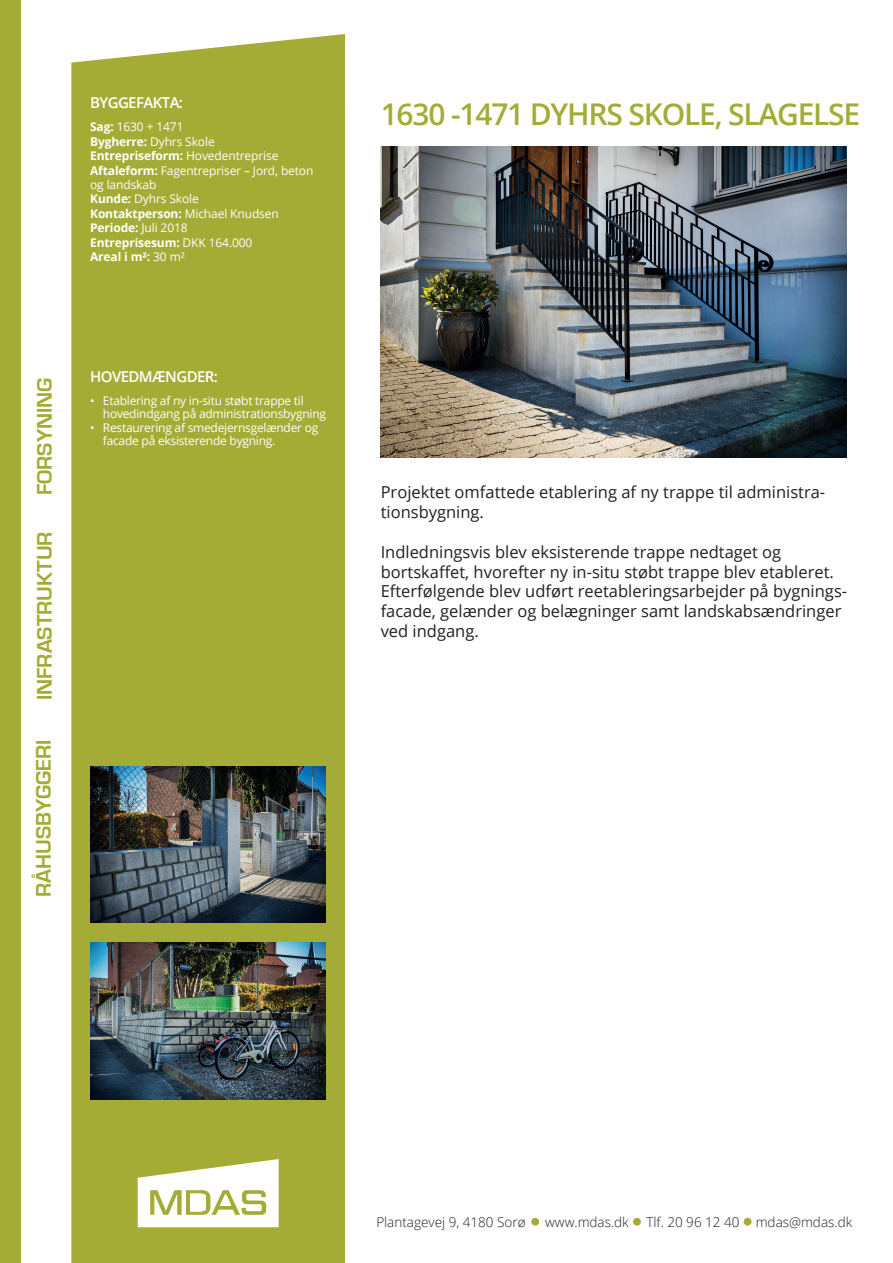
<style>
.page{position:relative;width:893px;height:1263px;background:#fff}
.page>*{position:absolute;margin:0;border:0;box-sizing:border-box;transform-origin:0 0}
.Cverskrift{font:600 30px "Open Sans";letter-spacing:-.04em;color:#a3ac36}
.t1{font:700 21.9px "Eurostile";color:#a5ac35}
.Brødtekst_11pt{font:16.5px/19.8px "Open Sans";color:#231f20}
.Boks_overskrift{font:600 15px "Open Sans";letter-spacing:-.04em;color:#fff}
.t2{font:300 13.5px "Open Sans";color:#231f20}
.Boks_brødtekst{font:12px/13.5px "Open Sans";letter-spacing:-.02em;color:#fff}
.Boks_brødtekst-2{font:700 12px "Open Sans";letter-spacing:-.01em;color:#fff}
.s1{font-weight:700}
.s2{font-weight:400}
</style>
<div class="page">
<div style="left:531px;top:1218px;width:8px;height:8px;background:#a5ac35;border-radius:50%"></div>
<div style="left:744px;top:1218px;width:7px;height:8px;background:#a5ac35;border-radius:50%"></div>
<div style="left:633px;top:1218px;width:8px;height:8px;background:#a5ac35;border-radius:50%"></div>
<div style="left:71px;top:34px;width:274px;height:1229px;background:#a5ac35"></div>
<div style="left:0;top:0;width:21px;height:1263px;background:#a5ac35"></div>
<img style="left:91px;top:766px;width:235px;height:156px">
<img style="left:381px;top:147px;width:465px;height:310px">
<img style="left:91px;top:943px;width:235px;height:156px">
<svg style="left:138px;top:1159px;width:141px;height:68px"></svg>
<p class="Boks_overskrift" style="left:90px;top:92px;width:94px">BYGGEFAKTA:</p>
<p class="Boks_brødtekst" style="left:90px;top:120px;width:95px"><span class="s1">Sag:</span> 1630 + 1471</p>
<p class="Boks_brødtekst" style="left:90px;top:134px;width:126px"><span class="s1">Bygherre:</span> Dyhrs Skole</p>
<p class="Boks_brødtekst-2" style="left:90px;top:147px;width:190px">Entrepriseform: <span class="s2">Hovedentreprise</span></p>
<p class="Boks_brødtekst" style="left:90px;top:163px;width:225px"><span class="s1">Aftaleform:</span> Fagentrepriser – Jord, beton</p>
<p class="Boks_brødtekst" style="left:90px;top:177px;width:68px">og landskab</p>
<p class="Boks_brødtekst" style="left:90px;top:192px;width:110px"><span class="s1">Kunde:</span> Dyhrs Skole</p>
<p class="Boks_brødtekst-2" style="left:90px;top:205px;width:190px">Kontaktperson: <span class="s2">Michael Knudsen</span></p>
<p class="Boks_brødtekst-2" style="left:90px;top:219px;width:99px">Periode: <span class="s2">Juli 2018</span></p>
<p class="Boks_brødtekst-2" style="left:90px;top:234px;width:164px">Entreprisesum: <span class="s2">DKK 164.000</span></p>
<p class="Boks_brødtekst-2" style="left:90px;top:248px;width:96px">Areal i m²: <span class="s2">30 m²</span></p>
<p class="t1" style="left:33px;top:495px;width:119px;rotate:-90deg">FORSYNING</p>
<p class="t1" style="left:33px;top:700px;width:170px;rotate:-90deg">INFRASTRUKTUR</p>
<p class="t1" style="left:32px;top:897px;width:159px;rotate:-90deg">RÅHUSBYGGERI</p>
<p class="Boks_overskrift" style="left:90px;top:366px;width:129px">HOVEDMÆNGDER:</p>
<p class="Boks_brødtekst" style="left:103px;top:393px;width:225px;text-indent:-13px">• Etablering af ny in-situ støbt trappe til hovedindgang på administrationsbygning</p>
<p class="Boks_brødtekst" style="left:103px;top:420px;width:217px;text-indent:-13px">• Restaurering af smedejernsgelænder og facade på eksisterende bygning.</p>
<p class="Cverskrift" style="left:381px;top:94px;width:481px">1630 -1471 DYHRS SKOLE, SLAGELSE</p>
<p class="Brødtekst_11pt" style="left:381px;top:482px;width:446px">Projektet omfattede etablering af ny trappe til administra&shy;tionsbygning.</p>
<p class="Brødtekst_11pt" style="left:381px;top:541px;width:468px">Indledningsvis blev eksisterende trappe nedtaget og bortskaffet, hvorefter ny in-situ støbt trappe blev etableret.<br>Efterfølgende blev udført reetableringsarbejder på bygnings&shy;facade, gelænder og belægninger samt landskabsændringer ved indgang.</p>
<p class="t2" style="left:376px;top:1213px;width:151px">Plantagevej 9, 4180 Sorø</p>
<p class="t2" style="left:545px;top:1213px;width:85px">www.mdas.dk</p>
<p class="t2" style="left:646px;top:1213px;width:207px">Tlf. 20 96 12 40 mdas@mdas.dk</p>
</div>
